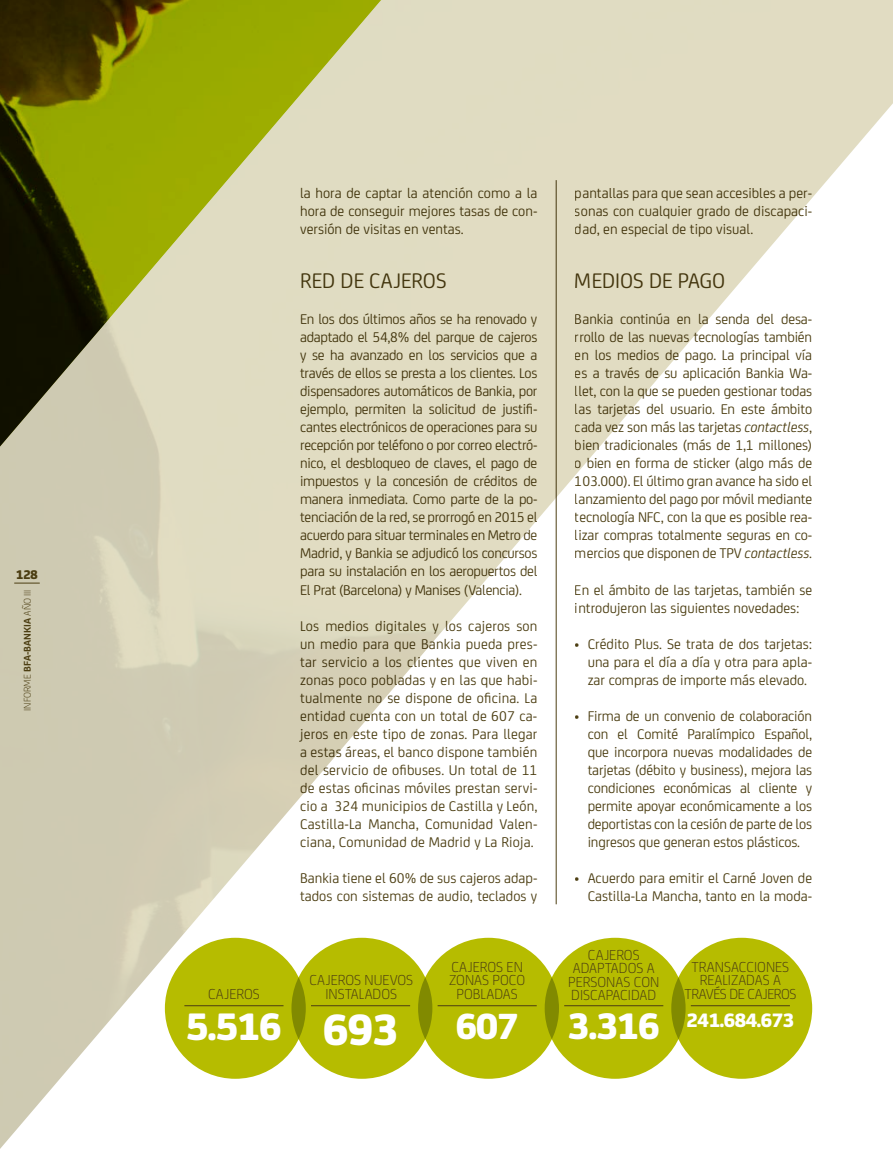
<style>
.page{position:relative;width:893px;height:1149px;background:#fff}
.page>*{position:absolute;margin:0;border:0;box-sizing:border-box;transform-origin:0 0}
.t1{font:800 46.8px "Bankia";color:#fff}
.t2{font:800 40.95px "Bankia";color:#fff}
.t3{font:800 39.45px "Bankia";color:#fff}
.t4{font:800 38.85px "Bankia";color:#fff}
.t5{font:22.5px "Bankia";color:#4c3e12}
.t6{font:800 20.7px "Bankia";letter-spacing:-.05em;color:#fff}
.t7{font:300 15.45px/13.5px "Bankia";color:#4c3e12;text-align:center}
.t8{font:15px/18px "Bankia";color:#4c3e12;text-align:justify}
.t9{font:800 13.5px "Bankia";color:#4c3e12}
.t10{font:300 10.5px "Bankia";color:#4c3e12}
.s1{font-weight:700}
.s2{font-style:italic}
</style>
<div class="page">
<img style="left:0;top:0;width:893px;height:1148px">
<svg style="left:0;top:0;width:408px;height:496px;background:#adae6e"></svg>
<svg style="left:14px;top:582px;width:26px;height:1px"></svg>
<hr style="left:556px;top:180px;width:1px;height:724px;background:#4c3e12">
<div style="left:165px;top:937px;width:141px;height:141px;background:#b6bc00;border-radius:50%"></div>
<hr style="left:184px;top:1005px;width:100px;height:1px;background:#4c3e12">
<div style="left:291px;top:937px;width:141px;height:141px;background:#b6bc00;border-radius:50%"></div>
<hr style="left:311px;top:1005px;width:99px;height:1px;background:#4c3e12">
<div style="left:418px;top:937px;width:141px;height:141px;background:#b6bc00;border-radius:50%"></div>
<hr style="left:438px;top:1005px;width:99px;height:1px;background:#4c3e12">
<div style="left:545px;top:937px;width:141px;height:141px;background:#b6bc00;border-radius:50%"></div>
<hr style="left:564px;top:1005px;width:99px;height:1px;background:#4c3e12">
<div style="left:671px;top:937px;width:141px;height:141px;background:#b6bc00;border-radius:50%"></div>
<hr style="left:691px;top:1005px;width:99px;height:1px;background:#4c3e12">
<p class="t9" style="left:16px;top:563px;width:24px">128</p>
<p class="t10" style="left:20px;top:710px;width:123px;rotate:-90deg">INFORME <span class="s1">BFA-BANKIA</span> AÑO III</p>
<p class="t8" style="left:300px;top:183px;width:239px">la hora de captar la atención como a la hora de conseguir mejores tasas de con&shy;versión de visitas en ventas.</p>
<h3 class="t5" style="left:300px;top:265px;width:148px">red de cajeros</h3>
<p class="t8" style="left:300px;top:309px;width:239px">En los dos últimos años se ha renovado y adaptado el 54,8% del parque de cajeros y se ha avanzado en los servicios que a través de ellos se presta a los clientes. Los dispensadores automáticos de Bankia, por ejemplo, permiten la solicitud de justifi&shy;cantes electrónicos de operaciones para su recepción por teléfono o por correo electró&shy;nico, el desbloqueo de claves, el pago de impuestos y la concesión de créditos de manera inmediata. Como parte de la po&shy;tenciación de la red, se prorrogó en 2015 el acuerdo para situar terminales en Metro de Madrid, y Bankia se adjudicó los concursos para su instalación en los aeropuertos del El Prat (Barcelona) y Manises (Valencia).</p>
<p class="t8" style="left:300px;top:615px;width:239px">Los medios digitales y los cajeros son un medio para que Bankia pueda pres&shy;tar servicio a los clientes que viven en zonas poco pobladas y en las que habi&shy;tualmente no se dispone de oficina. La entidad cuenta con un total de 607 ca&shy;jeros en este tipo de zonas. Para llegar a estas áreas, el banco dispone también del servicio de ofibuses. Un total de 11 de estas oficinas móviles prestan servi&shy;cio a 324 municipios de Castilla y León, Castilla-La Mancha, Comunidad Valen&shy;ciana, Comunidad de Madrid y La Rioja.</p>
<p class="t8" style="left:300px;top:867px;width:239px">Bankia tiene el 60% de sus cajeros adap&shy;tados con sistemas de audio, teclados y</p>
<p class="t7" style="left:208px;top:985px;width:30px">CAJEROS</p>
<h2 class="t2" style="left:186px;top:994px;width:98px">5.516</h2>
<p class="t7" style="left:309px;top:971px;width:30px">CA JEROS</p>
<p class="t7" style="left:365px;top:971px;width:9px">NUEVOS</p>
<p class="t7" style="left:325px;top:985px;width:4px">INSTALADOS</p>
<h1 class="t1" style="left:322px;top:992px;width:78px">693</h1>
<p class="t7" style="left:451px;top:958px;width:30px">CAJEROS</p>
<p class="t7" style="left:507px;top:958px;width:9px">EN</p>
<p class="t7" style="left:449px;top:971px;width:16px">ZONAS</p>
<p class="t7" style="left:493px;top:971px;width:9px">POCO</p>
<p class="t7" style="left:457px;top:985px;width:5px">POBLADAS</p>
<h3 class="t4" style="left:455px;top:995px;width:65px">607</h3>
<p class="t8" style="left:575px;top:183px;width:239px">pantallas para que sean accesibles a per&shy;sonas con cualquier grado de discapaci&shy;dad, en especial de tipo visual.</p>
<h3 class="t5" style="left:575px;top:265px;width:152px">Medios de pago</h3>
<p class="t8" style="left:575px;top:309px;width:239px">Bankia continúa en la senda del desa&shy;rrollo de las nuevas tecnologías también en los medios de pago. La principal vía es a través de su aplicación Bankia Wa&shy;llet, con la que se pueden gestionar todas las tarjetas del usuario. En este ámbito cada vez son más las tarjetas <span class="s2">contactless</span>, bien tradicionales (más de 1,1 millones) o bien en forma de sticker (algo más de 103.000). El último gran avance ha sido el lanzamiento del pago por móvil mediante tecnología NFC, con la que es posible rea&shy;lizar compras totalmente seguras en co&shy;mercios que disponen de TPV <span class="s2">contactless</span>.</p>
<p class="t8" style="left:575px;top:579px;width:239px">En el ámbito de las tarjetas, también se introdujeron las siguientes novedades:</p>
<p class="t8" style="left:588px;top:633px;width:226px;text-indent:-13px">• Crédito Plus. Se trata de dos tarjetas: una para el día a día y otra para apla&shy;zar compras de importe más elevado.</p>
<p class="t8" style="left:588px;top:705px;width:226px;text-indent:-13px">• Firma de un convenio de colaboración con el Comité Paralímpico Español, que incorpora nuevas modalidades de tarjetas (débito y business), mejora las condiciones económicas al cliente y permite apoyar económicamente a los deportistas con la cesión de parte de los ingresos que generan estos plásticos.</p>
<p class="t8" style="left:575px;top:867px;width:239px;text-align:right">• Acuerdo para emitir el Carné Joven de<br>Castilla-La Mancha, tanto en la moda-</p>
<p class="t7" style="left:568px;top:946px;width:93px">CAJEROS<br>ADAPTADOS A<br>PERSONAS CON<br>DISCAPACIDAD</p>
<h3 class="t3" style="left:567px;top:994px;width:95px">3.316</h3>
<p class="t7" style="left:692px;top:958px;width:9px">TRANSACCIONES</p>
<p class="t7" style="left:700px;top:971px;width:7px">REALI</p>
<p class="t7" style="left:731px;top:971px;width:16px">ZADAS</p>
<p class="t7" style="left:773px;top:971px;width:8px">A</p>
<p class="t7" style="left:684px;top:985px;width:4px">TRAVÉS</p>
<p class="t7" style="left:729px;top:985px;width:46px">DE CAJEROS</p>
<h3 class="t6" style="left:686px;top:1003px;width:110px">241.684.673</h3>
</div>
